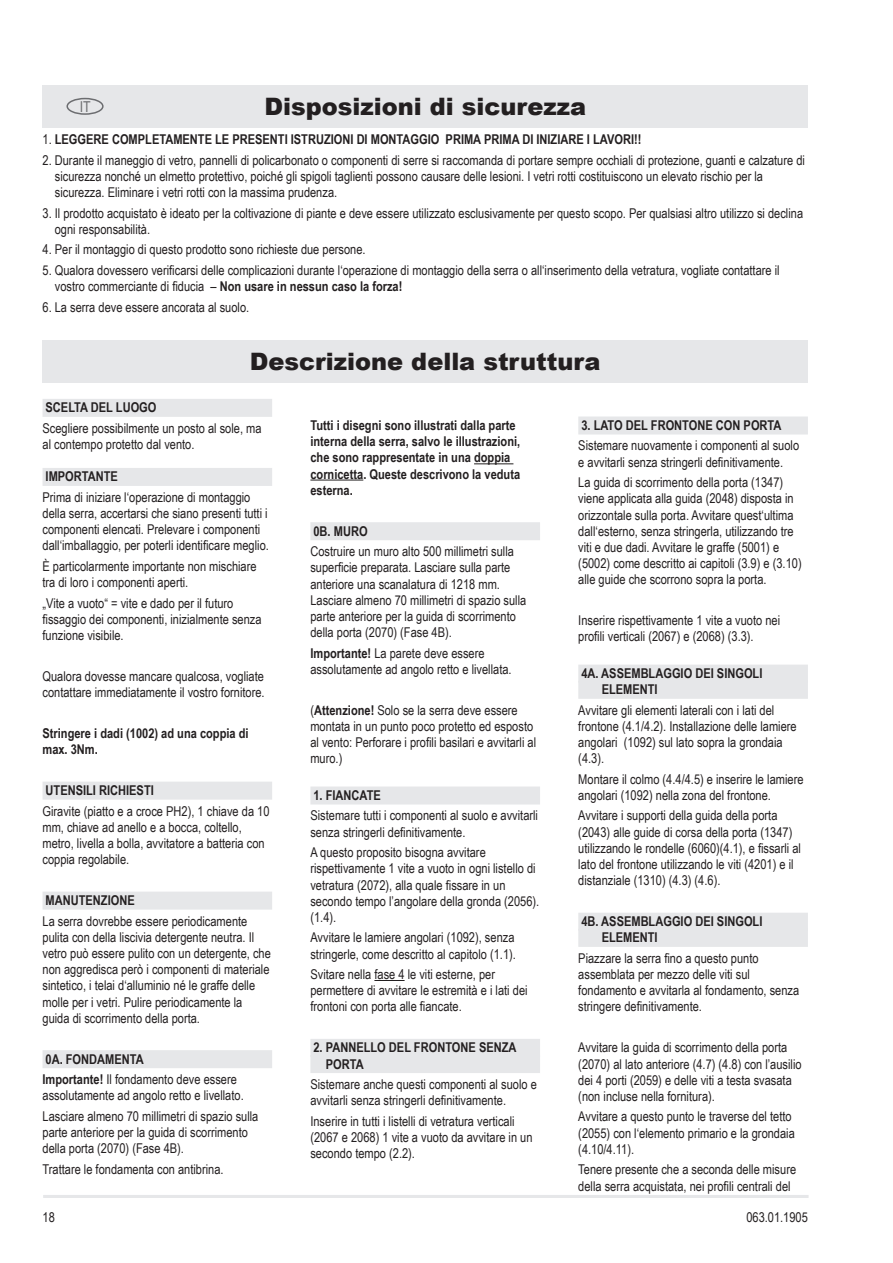
<style>
.page{position:relative;width:893px;height:1263px;background:#fff}
.page>*{position:absolute;margin:0;border:0;box-sizing:border-box;transform-origin:0 0}
.t1{font:900 24px "Arial";color:#231f20}
.t2{font:15px "Arial Narrow";color:#6c6d70}
.t3{font:13.5px/16.2px "Arial Narrow";color:#231f20}
.t4{font:700 13.5px/16.2px "Arial Narrow";color:#231f20}
.s1{font-weight:400}
.s2{font-weight:700}
</style>
<div class="page">
<hr style="left:43px;top:1195px;width:766px;height:3px;background:#e6e7e9">
<div style="left:43px;top:399px;width:229px;height:18px;background:#e6e7e9"></div>
<div style="left:43px;top:468px;width:229px;height:18px;background:#e6e7e9"></div>
<div style="left:43px;top:782px;width:229px;height:18px;background:#e6e7e9"></div>
<div style="left:43px;top:891px;width:229px;height:18px;background:#e6e7e9"></div>
<div style="left:43px;top:1050px;width:229px;height:18px;background:#e6e7e9"></div>
<hr style="left:474px;top:463px;width:39px;height:1px;background:#231f20">
<hr style="left:310px;top:480px;width:53px;height:1px;background:#231f20">
<div style="left:310px;top:522px;width:230px;height:18px;background:#e6e7e9"></div>
<div style="left:310px;top:786px;width:230px;height:18px;background:#e6e7e9"></div>
<hr style="left:374px;top:980px;width:31px;height:1px;background:#231f20">
<div style="left:310px;top:1039px;width:230px;height:18px;background:#e6e7e9"></div>
<div style="left:310px;top:1055px;width:230px;height:18px;background:#e6e7e9"></div>
<div style="left:578px;top:416px;width:230px;height:18px;background:#e6e7e9"></div>
<div style="left:578px;top:665px;width:230px;height:18px;background:#e6e7e9"></div>
<div style="left:578px;top:681px;width:230px;height:18px;background:#e6e7e9"></div>
<div style="left:578px;top:913px;width:230px;height:18px;background:#e6e7e9"></div>
<div style="left:578px;top:929px;width:230px;height:18px;background:#e6e7e9"></div>
<div style="left:43px;top:340px;width:765px;height:43px;background:#e6e7e9"></div>
<div style="left:43px;top:85px;width:765px;height:43px;background:#e6e7e9"></div>
<div style="left:66px;top:98px;width:38px;height:17px;border:2px solid #6c6d70;border-radius:50%"></div>
<p class="t2" style="left:80px;top:95px;width:12px">IT</p>
<h1 class="t1" style="left:264px;top:89px;width:323px">Disposizioni di sicurezza</h1>
<p class="t4" style="left:43px;top:131px;width:79px"><span class="s1">1.</span> LEGGERE COM</p>
<p class="t4" style="left:138px;top:131px;width:16px">PLETAME</p>
<p class="t4" style="left:190px;top:131px;width:412px">NTE LE PRESENTI ISTRUZIONI DI MONTAGGIO PRIMA PRIMA DI INIZIARE I LAVO</p>
<p class="t4" style="left:623px;top:131px;width:20px">RI!!</p>
<p class="t3" style="left:55px;top:152px;width:752px;text-indent:-12px">2. Durante il maneggio di vetro, pannelli di policarbonato o componenti di serre si raccomanda di portare sempre occhiali di protezione, guanti e calzature di sicurezza nonché un elmetto protettivo, poiché gli spigoli taglienti possono causare delle lesioni. I vetri rotti costituiscono un elevato rischio per la sicurezza. Eliminare i vetri rotti con la massima prudenza.</p>
<p class="t3" style="left:55px;top:204px;width:750px;text-indent:-12px">3. Il prodotto acquistato è ideato per la coltivazione di piante e deve essere utilizzato esclusivamente per questo scopo. Per qualsiasi altro utilizzo si declina ogni responsabilità.</p>
<p class="t3" style="left:43px;top:241px;width:325px">4. Per il montaggio di questo prodotto sono richieste due persone.</p>
<p class="t3" style="left:55px;top:261px;width:726px;text-indent:-12px">5. Qualora dovessero verificarsi delle complicazioni durante l‘operazione di montaggio della serra o all‘inserimento della vetratura, vogliate contattare il vostro commerciante di fiducia – <span class="s2">Non usare in nessun caso la forza!</span></p>
<p class="t3" style="left:43px;top:298px;width:208px">6. La serra deve essere ancorata al suolo.</p>
<h1 class="t1" style="left:250px;top:344px;width:352px">Descrizione della struttura</h1>
<p class="t4" style="left:46px;top:399px;width:16px">SCELTA</p>
<p class="t4" style="left:91px;top:399px;width:66px">DEL LUOGO</p>
<p class="t3" style="left:43px;top:419px;width:221px">Scegliere possibilmente un posto al sole, ma al contempo protetto dal vento.</p>
<p class="t4" style="left:46px;top:468px;width:66px">IMPORTANTE</p>
<p class="t3" style="left:43px;top:488px;width:228px">Prima di iniziare l‘operazione di montaggio della serra, accertarsi che siano presenti tutti i componenti elencati. Prelevare i componenti dall‘imballaggio, per poterli identificare meglio.</p>
<p class="t3" style="left:43px;top:558px;width:216px">È particolarmente importante non mischiare tra di loro i componenti aperti.</p>
<p class="t3" style="left:43px;top:594px;width:221px">„Vite a vuoto“ = vite e dado per il futuro fissaggio dei componenti, inizialmente senza funzione visibile.</p>
<p class="t3" style="left:43px;top:667px;width:224px">Qualora dovesse mancare qualcosa, vogliate contattare immediatamente il vostro fornitore.</p>
<p class="t4" style="left:43px;top:724px;width:208px">Stringere i dadi (1002) ad una coppia di max. 3Nm.</p>
<p class="t4" style="left:46px;top:782px;width:110px">UTENSILI RICHIESTI</p>
<p class="t3" style="left:43px;top:802px;width:229px">Giravite (piatto e a croce PH2), 1 chiave da 10 mm, chiave ad anello e a bocca, coltello, metro, livella a bolla, avvitatore a batteria con coppia regolabile.</p>
<p class="t4" style="left:46px;top:891px;width:89px">MANUTENZIONE</p>
<p class="t3" style="left:43px;top:912px;width:230px">La serra dovrebbe essere periodicamente pulita con della liscivia detergente neutra. Il vetro può essere pulito con un detergente, che non aggredisca però i componenti di materiale sintetico, i telai d‘alluminio né le graffe delle molle per i vetri. Pulire periodicamente la guida di scorrimento della porta.</p>
<p class="t4" style="left:43px;top:1048px;width:196px;line-height:20.4px">0A. FONDAMENTA<br>Importante! <span class="s1">Il fondamento deve essere</span></p>
<p class="t3" style="left:43px;top:1085px;width:217px;line-height:20.4px">assolutamente ad angolo retto e livellato.<br>Lasciare almeno 70 millimetri di spazio sulla</p>
<p class="t3" style="left:43px;top:1124px;width:207px">parte anteriore per la guida di scorrimento della porta (2070) (Fase 4B).</p>
<p class="t3" style="left:43px;top:1160px;width:183px">Trattare le fondamenta con antibrina.</p>
<p class="t3" style="left:43px;top:1208px;width:14px">18</p>
<p class="t4" style="left:310px;top:416px;width:211px">Tutti i disegni sono illustrati dalla parte interna della serra, salvo le illustrazioni, che sono rappresentate in una doppia cornicetta. Queste descrivono la veduta esterna.</p>
<p class="t4" style="left:313px;top:522px;width:55px">0B. MURO</p>
<p class="t3" style="left:310px;top:543px;width:217px">Costruire un muro alto 500 millimetri sulla superficie preparata. Lasciare sulla parte anteriore una scanalatura di 1218 mm.<br>Lasciare almeno 70 millimetri di spazio sulla parte anteriore per la guida di scorrimento della porta (2070) (Fase 4B).</p>
<p class="t3" style="left:310px;top:644px;width:203px"><span class="s2">Importante!</span> La parete deve essere assolutamente ad angolo retto e livellata.</p>
<p class="t3" style="left:310px;top:701px;width:227px">(<span class="s2">Attenzione!</span> Solo se la serra deve essere montata in un punto poco protetto ed esposto al vento: Perforare i profili basilari e avvitarli al muro.)</p>
<p class="t4" style="left:313px;top:786px;width:47px">1. FIANCATE</p>
<p class="t3" style="left:310px;top:807px;width:229px">Sistemare tutti i componenti al suolo e avvitarli senza stringerli definitivamente.</p>
<p class="t3" style="left:310px;top:844px;width:230px">A questo proposito bisogna avvitare rispettivamente 1 vite a vuoto in ogni listello di vetratura (2072), alla quale fissare in un secondo tempo l’angolare della gronda (2056). (1.4).</p>
<p class="t3" style="left:310px;top:929px;width:207px">Avvitare le lamiere angolari (1092), senza stringerle, come descritto al capitolo (1.1).</p>
<p class="t3" style="left:310px;top:966px;width:219px">Svitare nella fase 4 le viti esterne, per permettere di avvitare le estremità e i lati dei frontoni con porta alle fiancate.</p>
<p class="t4" style="left:313px;top:1039px;width:51px">2. PANNELLO</p>
<p class="t4" style="left:389px;top:1039px;width:122px">DEL FRONTONE SENZA</p>
<p class="t4" style="left:326px;top:1055px;width:32px">PORTA</p>
<p class="t3" style="left:310px;top:1076px;width:228px">Sistemare anche questi componenti al suolo e avvitarli senza stringerli definitivamente.</p>
<p class="t3" style="left:310px;top:1112px;width:224px">Inserire in tutti i listelli di vetratura verticali (2067 e 2068) 1 vite a vuoto da avvitare in un secondo tempo (2.2).</p>
<p class="t4" style="left:581px;top:416px;width:21px">3. LATO</p>
<p class="t4" style="left:626px;top:416px;width:150px">DEL FRONTONE CON PORTA</p>
<p class="t3" style="left:578px;top:437px;width:222px">Sistemare nuovamente i componenti al suolo e avvitarli senza stringerli definitivamente.</p>
<p class="t3" style="left:578px;top:474px;width:225px">La guida di scorrimento della porta (1347) viene applicata alla guida (2048) disposta in orizzontale sulla porta. Avvitare quest‘ultima dall‘esterno, senza stringerla, utilizzando tre viti e due dadi. Avvitare le graffe (5001) e (5002) come descritto ai capitoli (3.9) e (3.10) alle guide che scorrono sopra la porta.</p>
<p class="t3" style="left:578px;top:612px;width:203px">Inserire rispettivamente 1 vite a vuoto nei profili verticali (2067) e (2068) (3.3).</p>
<p class="t4" style="left:578px;top:665px;width:186px">4A. ASSEMBLAGGIO DEI SINGOLI<br>ELEME</p>
<p class="t4" style="left:640px;top:681px;width:19px">NTI</p>
<p class="t3" style="left:578px;top:701px;width:220px">Avvitare gli elementi laterali con i lati del frontone (4.1/4.2). Installazione delle lamiere angolari (1092) sul lato sopra la grondaia (4.3).</p>
<p class="t3" style="left:578px;top:770px;width:227px">Montare il colmo (4.4/4.5) e inserire le lamiere angolari (1092) nella zona del frontone.</p>
<p class="t3" style="left:578px;top:807px;width:224px">Avvitare i supporti della guida della porta (2043) alle guide di corsa della porta (1347) utilizzando le rondelle (6060)(4.1), e fissarli al lato del frontone utilizzando le viti (4201) e il distanziale (1310) (4.3) (4.6).</p>
<p class="t4" style="left:578px;top:913px;width:186px">4B. ASSEMBLAGGIO DEI SINGOLI<br>ELEME</p>
<p class="t4" style="left:640px;top:929px;width:19px">NTI</p>
<p class="t3" style="left:578px;top:949px;width:222px">Piazzare la serra fino a questo punto assemblata per mezzo delle viti sul fondamento e avvitarla al fondamento, senza stringere definitivamente.</p>
<p class="t3" style="left:578px;top:1039px;width:225px">Avvitare la guida di scorrimento della porta (2070) al lato anteriore (4.7) (4.8) con l’ausilio dei 4 porti (2059) e delle viti a testa svasata (non incluse nella fornitura).</p>
<p class="t3" style="left:578px;top:1108px;width:218px">Avvitare a questo punto le traverse del tetto (2055) con l‘elemento primario e la grondaia (4.10/4.11).</p>
<p class="t3" style="left:578px;top:1161px;width:219px">Tenere presente che a seconda delle misure della serra acquistata, nei profili centrali del</p>
<p class="t3" style="left:746px;top:1208px;width:63px">063.01.1905</p>
</div>
